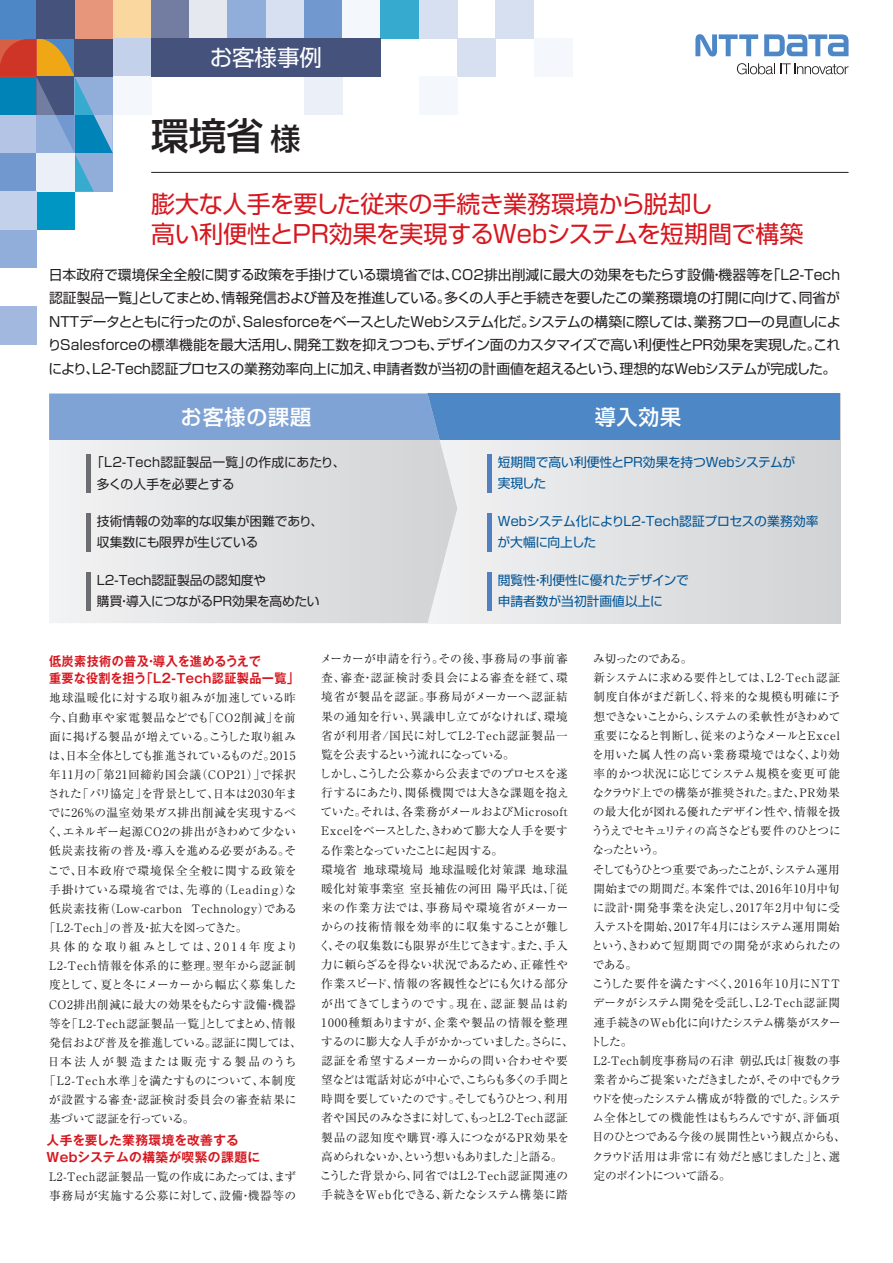
<style>
.page{position:relative;width:893px;height:1263px;background:#fff}
.page>*{position:absolute;margin:0;border:0;box-sizing:border-box;transform-origin:0 0}
.t1{font:500 37.5px "Shin Go Pro";color:#231f20}
.t2{font:24px/30px "Shin Go Pro";letter-spacing:-.01em;color:#d7171f}
.t3{font:22.5px "Shin Go Pro";color:#fff}
.t4{font:500 21px "Shin Go Pro";letter-spacing:.04em;color:#fff}
.t5{font:13.8px/23.4px "Shin Go Pro";letter-spacing:-.015em;color:#231f20;text-align:justify}
.t6{font:12.75px/21.3px "Shin Go Pro";letter-spacing:-.01em;color:#005495}
.t7{font:12.75px/21.3px "Shin Go Pro";color:#231f20}
.t8{font:700 12.75px/17px "Gothic MB101 Pro De";letter-spacing:.03em;color:#d7171f;scale:.95 1}
.t9{font:12.75px/21.3px "Shin Go Pro";letter-spacing:.02em;color:#231f20}
.t10{font:700 12.75px/17px "Gothic MB101 Pro De";letter-spacing:.03em;color:#d7171f}
.t11{font:11.7px/19.2px "Ryumin Pro";letter-spacing:.005em;color:#231f20}
.t12{font:11.7px/19.2px "Ryumin Pro";letter-spacing:-.02em;color:#231f20}
.t13{font:11.7px "Ryumin Pro";letter-spacing:.05em;color:#231f20}
.t14{font:11.7px/19.2px "Ryumin Pro";letter-spacing:.045em;color:#231f20}
.t15{font:11.7px "Ryumin Pro";letter-spacing:.025em;color:#231f20}
.t16{font:11.7px "Ryumin Pro";letter-spacing:.065em;color:#231f20}
.t17{font:11.7px "Ryumin Pro";letter-spacing:.06em;color:#231f20}
.t18{font:11.7px "Ryumin Pro";letter-spacing:.16em;color:#231f20}
.t19{font:11.7px "Ryumin Pro";letter-spacing:-.055em;color:#231f20}
.t20{font:11.7px "Ryumin Pro";letter-spacing:.04em;color:#231f20}
.t21{font:11.7px "Ryumin Pro";letter-spacing:.075em;color:#231f20}
.t22{font:11.7px "Ryumin Pro";letter-spacing:.03em;color:#231f20}
.t23{font:11.7px "Ryumin Pro";letter-spacing:-.06em;color:#231f20}
.t24{font:11.7px "Ryumin Pro";letter-spacing:-.04em;color:#231f20}
.s1{font-size:30px}
</style>
<div class="page">
<svg style="left:0;top:38px;width:113px;height:154px;background:#788fa7"></svg>
<div style="left:75px;top:38px;width:38px;height:39px;background:#44527c"></div>
<div style="left:0;top:230px;width:36px;height:38px;background:#91aeda"></div>
<div style="left:0;top:306px;width:36px;height:39px;background:#a2b8df"></div>
<div style="left:36px;top:192px;width:39px;height:38px;background:#0096c3"></div>
<div style="left:0;top:153px;width:36px;height:39px;background:#7198cf"></div>
<div style="left:36px;top:153px;width:39px;height:39px;background:#eaeff8"></div>
<div style="left:0;top:192px;width:36px;height:38px;background:#c3d1ea"></div>
<div style="left:0;top:0;width:36px;height:38px;background:#4d87c6"></div>
<div style="left:75px;top:0;width:38px;height:38px;background:#e7957b"></div>
<div style="left:36px;top:0;width:39px;height:38px;background:#44527c"></div>
<div style="left:113px;top:0;width:38px;height:38px;background:#fad79f"></div>
<div style="left:151px;top:0;width:38px;height:38px;background:#727da1"></div>
<div style="left:113px;top:38px;width:38px;height:39px;background:#c3d1ea"></div>
<div style="left:113px;top:77px;width:38px;height:38px;background:#f4f7fb"></div>
<div style="left:304px;top:77px;width:38px;height:38px;background:#eaeff8"></div>
<div style="left:189px;top:0;width:39px;height:38px;background:#e6e8f0"></div>
<div style="left:228px;top:0;width:38px;height:38px;background:#91aeda"></div>
<div style="left:266px;top:0;width:38px;height:38px;background:#d6e0f1"></div>
<div style="left:304px;top:0;width:38px;height:38px;background:#7198cf"></div>
<div style="left:342px;top:0;width:39px;height:38px;background:#f4f7fb"></div>
<div style="left:381px;top:0;width:38px;height:38px;background:#37aad0"></div>
<div style="left:419px;top:0;width:38px;height:38px;background:#d6e0f1"></div>
<div style="left:457px;top:38px;width:39px;height:39px;background:#d6e0f1"></div>
<div style="left:419px;top:77px;width:38px;height:38px;background:#f4f7fb"></div>
<div style="left:496px;top:0;width:38px;height:38px;background:#d6e0f1"></div>
<div style="left:534px;top:38px;width:38px;height:39px;background:#f4f7fb"></div>
<svg style="left:764px;top:34px;width:84px;height:22px"></svg>
<svg style="left:695px;top:34px;width:63px;height:23px"></svg>
<svg style="left:737px;top:63px;width:111px;height:11px"></svg>
<div style="left:151px;top:38px;width:230px;height:39px;background:#44527c"></div>
<div style="left:428px;top:393px;width:412px;height:230px;background:linear-gradient(to right,#f2f2f3,#d1d2d4)"></div>
<div style="left:428px;top:393px;width:412px;height:47px;background:#4d87c6"></div>
<svg style="left:49px;top:440px;width:408px;height:183px;background:#e2e3e4"></svg>
<div style="left:49px;top:393px;width:400px;height:47px;background:#80a3d5"></div>
<hr style="left:151px;top:172px;width:697px;height:1px;background:#231f20">
<div style="left:86px;top:454px;width:5px;height:38px;background:#6c6d70"></div>
<hr style="left:487px;top:454px;width:4px;height:38px;background:#5080c1">
<hr style="left:487px;top:513px;width:4px;height:38px;background:#5080c1">
<hr style="left:487px;top:572px;width:4px;height:38px;background:#5080c1">
<div style="left:86px;top:572px;width:5px;height:38px;background:#6c6d70"></div>
<div style="left:86px;top:513px;width:5px;height:38px;background:#6c6d70"></div>
<h3 class="t3" style="left:210px;top:39px;width:114px">お客様事例</h3>
<h1 class="t1" style="left:151px;top:105px;width:151px">環境省<span class="s1">様</span></h1>
<h2 class="t2" style="left:151px;top:186px;width:654px">膨大な人手を要した従来の手続き業務環境から脱却し<br>高い利便性とPR効果を実現するWebシステムを短期間で構築</h2>
<p class="t5" style="left:48px;top:261px;width:794px">日本政府で環境保全全般に関する政策を手掛けている環境省では、CO2排出削減に最大の効果をもたらす設備・機器等を「L2-Tech認証製品一覧」としてまとめ、情報発信および普及を推進している。多くの人手と手続きを要したこの業務環境の打開に向けて、同省がNTTデータとともに行ったのが、SalesforceをベースとしたWebシステム化だ。システムの構築に際しては、業務フローの見直しによりSalesforceの標準機能を最大活用し、開発工数を抑えつつも、デザイン面のカスタマイズで高い利便性とPR効果を実現した。これにより、L2-Tech認証プロセスの業務効率向上に加え、申請者数が当初の計画値を超えるという、理想的なWebシステムが完成した。</p>
<h3 class="t4" style="left:181px;top:399px;width:132px">お客様の課題</h3>
<h3 class="t4" style="left:595px;top:399px;width:88px">導入効果</h3>
<p class="t9" style="left:97px;top:450px;width:250px;text-indent:-6px">「L2-Tech認証製品一覧」の作成にあたり、多くの人手を必要とする</p>
<p class="t6" style="left:498px;top:450px;width:299px">短期間で高い利便性とPR効果を持つWebシステムが実現した</p>
<p class="t6" style="left:498px;top:509px;width:323px">Webシステム化によりL2-Tech認証プロセスの業務効率が大幅に向上した</p>
<p class="t6" style="left:498px;top:568px;width:193px">閲覧性・利便性に優れたデザインで申請者数が当初計画値以上に</p>
<p class="t7" style="left:97px;top:509px;width:228px">技術情報の効率的な収集が困難であり、収集数にも限界が生じている</p>
<p class="t7" style="left:97px;top:568px;width:224px">L2-Tech認証製品の認知度や<br>購買・導入につながるPR効果を高めたい</p>
<p class="t8" style="left:49px;top:651px;width:265px">低炭素技術の普及・導入を進めるうえで<br>重要な役割を担う「L2-Tech認証製品一覧」</p>
<p class="t11" style="left:49px;top:688px;width:248px">地球温暖化に対する取り組みが加速している昨</p>
<p class="t17" style="left:49px;top:708px;width:248px">今、自動車や家電製品などでも「CO2削減」を前</p>
<p class="t11" style="left:49px;top:726px;width:248px">面に掲げる製品が増えている。こうした取り組み</p>
<p class="t19" style="left:49px;top:746px;width:249px">は、日本全体としても推進されているものだ。2015</p>
<p class="t13" style="left:49px;top:765px;width:248px">年11月の「第21回締約国会議（COP21）」で採択</p>
<p class="t11" style="left:48px;top:783px;width:251px">された「パリ協定」を背景として、日本は2030年ま</p>
<p class="t15" style="left:49px;top:804px;width:249px">でに26％の温室効果ガス排出削減を実現するべ</p>
<p class="t11" style="left:47px;top:821px;width:251px">く、エネルギー起源CO2の排出がきわめて少ない</p>
<p class="t11" style="left:49px;top:841px;width:248px">低炭素技術の普及・導入を進める必要がある。そ</p>
<p class="t16" style="left:48px;top:861px;width:251px">こで、日本政府で環境保全全般に関する政策を</p>
<p class="t21" style="left:49px;top:880px;width:249px">手掛けている環境省では、先導的（Leading）な</p>
<p class="t20" style="left:49px;top:899px;width:249px">低炭素技術（Low-carbon Technology）である</p>
<p class="t11" style="left:44px;top:917px;width:205px">「L2-Tech」の普及・拡大を図ってきた。</p>
<p class="t18" style="left:49px;top:937px;width:250px">具体的な取り組みとしては、2014年度より</p>
<p class="t16" style="left:49px;top:957px;width:248px">L2-Tech情報を体系的に整理。翌年から認証制</p>
<p class="t24" style="left:49px;top:976px;width:249px">度として、夏と冬にメーカーから幅広く募集した</p>
<p class="t15" style="left:49px;top:995px;width:248px">CO2排出削減に最大の効果をもたらす設備・機器</p>
<p class="t13" style="left:49px;top:1014px;width:248px">等を「L2-Tech認証製品一覧」としてまとめ、情報</p>
<p class="t23" style="left:49px;top:1033px;width:254px">発信および普及を推進している。認証に関しては、</p>
<p class="t18" style="left:48px;top:1052px;width:250px">日本法人が製造または販売する製品のうち</p>
<p class="t22" style="left:44px;top:1071px;width:253px">「L2-Tech水準」を満たすものについて、本制度</p>
<p class="t17" style="left:49px;top:1090px;width:249px">が設置する審査・認証検討委員会の審査結果に</p>
<p class="t19" style="left:49px;top:1110px;width:147px">基づいて認証を行っている。</p>
<p class="t10" style="left:47px;top:1130px;width:215px">人手を要した業務環境を改善する<br>Webシステムの構築が喫緊の課題に</p>
<p class="t14" style="left:49px;top:1166px;width:249px">L2-Tech認証製品一覧の作成にあたっては、まず事務局が実施する公募に対して、設備・機器等の</p>
<p class="t11" style="left:319px;top:648px;width:256px">メーカーが申請を行う。その後、事務局の事前審査、審査・認証検討委員会による審査を経て、環境省が製品を認証。事務局がメーカーへ認証結果の通知を行い、異議申し立てがなければ、環境省が利用者/国民に対してL2-Tech認証製品一覧を公表するという流れになっている。<br>しかし、こうした公募から公表までのプロセスを遂行するにあたり、関係機関では大きな課題を抱えていた。それは、各業務がメールおよびMicrosoft<br>Excelをベースとした、きわめて膨大な人手を要する作業となっていたことに起因する。<br>環境省 地球環境局 地球温暖化対策課 地球温暖化対策事業室室長補佐の河田陽平氏は、「従来の作業方法では、事務局や環境省がメーカーからの技術情報を効率的に収集することが難しく、その収集数にも限界が生じてきます。また、手入力に頼らざるを得ない状況であるため、正確性や作業スピード、情報の客観性などにも欠ける部分が出てきてしまうのです。現在、認証製品は約<br>1000種類ありますが、企業や製品の情報を整理するのに膨大な人手がかかっていました。さらに、認証を希望するメーカーからの問い合わせや要望などは電話対応が中心で、こちらも多くの手間と時間を要していたのです。そしてもうひとつ、利用者や国民のみなさまに対して、もっとL2-Tech認証製品の認知度や購買・導入につながるPR効果を高められないか、という想いもありました」と語る。こうした背景から、同省ではL2-Tech認証関連の手続きをWeb化できる、新たなシステム構築に踏</p>
<p class="t12" style="left:590px;top:648px;width:257px">み切ったのである。<br>新システムに求める要件としては、L2-Tech認証制度自体がまだ新しく、将来的な規模も明確に予想できないことから、システムの柔軟性がきわめて重要になると判断し、従来のようなメールとExcelを用いた属人性の高い業務環境ではなく、より効率的かつ状況に応じてシステム規模を変更可能なクラウド上での構築が推奨された。また、PR効果の最大化が図れる優れたデザイン性や、情報を扱ううえでセキュリティの高さなども要件のひとつになったという。<br>そしてもうひとつ重要であったことが、システム運用開始までの期間だ。本案件では、2016年10月中旬に設計・開発事業を決定し、2017年2月中旬に受入テストを開始、2017年4月にはシステム運用開始という、きわめて短期間での開発が求められたのである。<br>こうした要件を満たすべく、2016年10月にNTTデータがシステム開発を受託し、L2-Tech認証関連手続きのWeb化に向けたシステム構築がスタートした。<br>L2-Tech制度事務局の石津 朝弘氏は「複数の事業者からご提案いただきましたが、その中でもクラウドを使ったシステム構成が特徴的でした。システム全体としての機能性はもちろんですが、評価項目のひとつである今後の展開性という観点からも、クラウド活用は非常に有効だと感じました」と、選定のポイントについて語る。</p>
</div>
